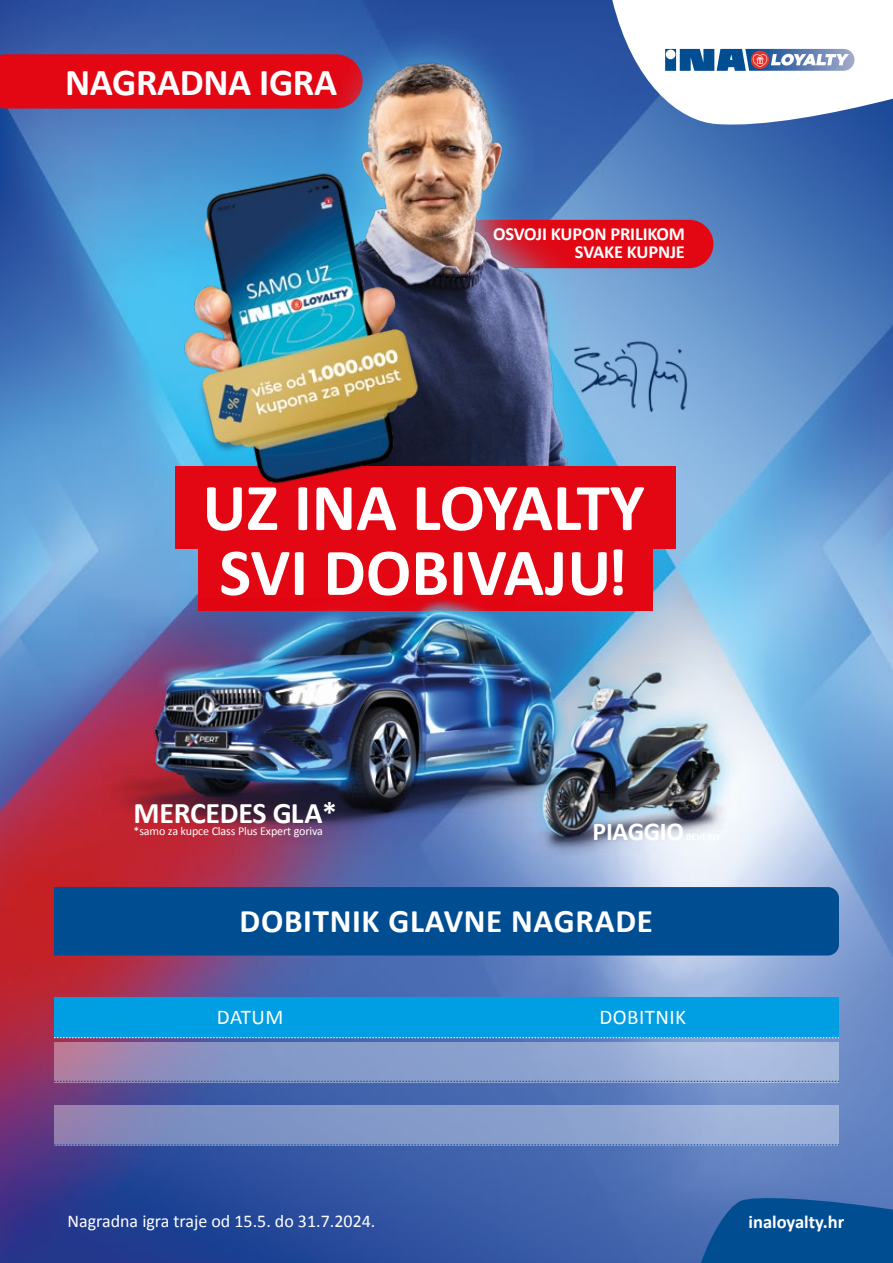
<style>
.page{position:relative;width:893px;height:1263px;background:#fff}
.page>*{position:absolute;margin:0;border:0;box-sizing:border-box;transform-origin:0 0}
.t1{font:700 67.35px/64.8px "Calibri";color:#fff}
.t2{font:700 38.1px "Calibri";letter-spacing:-.01em;color:#fff}
.t3{font:700 33px "Calibri";letter-spacing:.02em;color:#fff}
.t4{font:700 30px "Calibri";letter-spacing:-.01em;color:#fff}
.t5{font:700 25.8px "Calibri";letter-spacing:-.01em;color:#fff}
.t6{font:21px "Calibri";letter-spacing:.02em;color:#fff}
.t7{font:700 18.45px/17.7px "Calibri";letter-spacing:-.01em;color:#fff;text-align:right}
.t8{font:18px "Calibri";color:#fff}
.t9{font:12px "Calibri";letter-spacing:-.01em;color:#fff}
</style>
<div class="page">
<img style="left:1px;top:0;width:892px;height:1263px">
<svg style="left:54px;top:1042px;width:784px;height:39px;background:#94a0ca"></svg>
<svg style="left:54px;top:1106px;width:784px;height:40px;background:#8a9bc9"></svg>
<div style="left:0;top:54px;width:236px;height:55px;background:#e30613"></div>
<svg style="left:612px;top:0;width:281px;height:127px"></svg>
<svg style="left:701px;top:1195px;width:192px;height:68px;background:#0e5398"></svg>
<div style="left:54px;top:887px;width:785px;height:68px;background:#004d92"></div>
<div style="left:54px;top:997px;width:392px;height:40px;background:#009fe3"></div>
<div style="left:446px;top:997px;width:393px;height:40px;background:#009fe3"></div>
<svg style="left:54px;top:1037px;width:785px;height:1px"></svg>
<svg style="left:54px;top:1081px;width:785px;height:1px"></svg>
<svg style="left:54px;top:1144px;width:785px;height:1px"></svg>
<div style="left:372px;top:220px;width:341px;height:48px;background:#e30613;border-radius:24px"></div>
<svg style="left:236px;top:21px;width:373px;height:445px;background:#5462a0"></svg>
<img style="left:275px;top:57px;width:298px;height:409px">
<div style="left:175px;top:466px;width:500px;height:82px;background:#e30613"></div>
<div style="left:198px;top:540px;width:454px;height:71px;background:#e30613"></div>
<img style="left:177px;top:166px;width:261px;height:318px">
<img style="left:79px;top:591px;width:513px;height:252px">
<img style="left:512px;top:664px;width:241px;height:203px">
<img style="left:571px;top:338px;width:119px;height:75px">
<h2 class="t2" style="left:65px;top:58px;width:274px">NAGRADNA IGRA</h2>
<p class="t7" style="left:493px;top:225px;width:193px">OSVOJI KUPON PRILIKOM<br>SVAKE KUPNJE</p>
<h1 class="t1" style="left:202px;top:475px;width:444px">UZ INA LOYALTY<br>SVI DOBIVAJU!</h1>
<h3 class="t4" style="left:133px;top:793px;width:205px">MERCEDES GLA*</h3>
<p class="t9" style="left:133px;top:823px;width:191px">*samo za kupce Class Plus Expert goriva</p>
<h3 class="t5" style="left:593px;top:815px;width:93px">PIAGGIO</h3>
<h3 class="t3" style="left:240px;top:900px;width:415px">DOBITNIK GLAVNE NAGRADE</h3>
<p class="t6" style="left:217px;top:1003px;width:68px">DATUM</p>
<p class="t6" style="left:599px;top:1003px;width:88px">DOBITNIK</p>
<p class="t8" style="left:68px;top:1210px;width:309px">Nagradna igra traje od 15.5. do 31.7.2024.</p>
<p class="t7" style="left:748px;top:1212px;width:97px">inaloyalty.hr</p>
</div>
